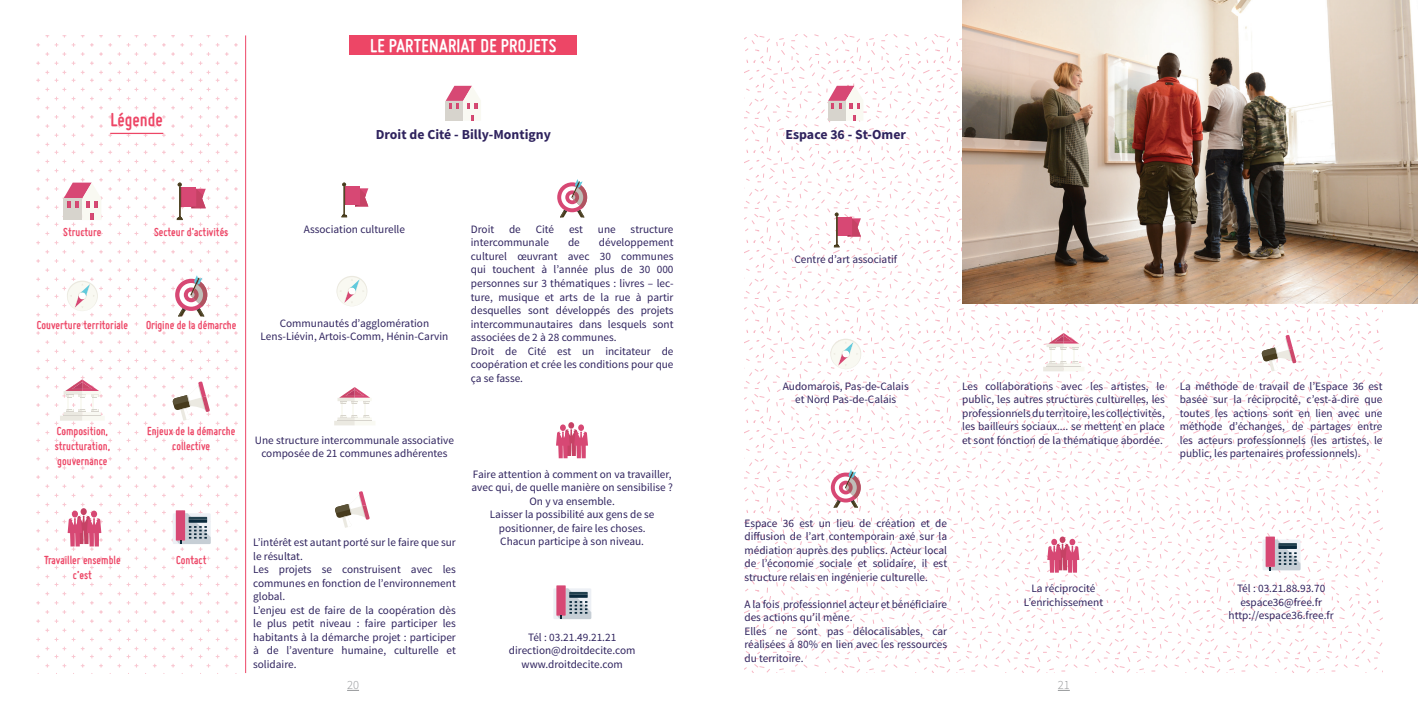
<style>
.page{position:relative;width:1418px;height:709px;background:#fff}
.page>*{position:absolute;margin:0;border:0;box-sizing:border-box;transform-origin:0 0}
.t1{font:700 20px "Miso";letter-spacing:.015em;color:#fff}
.t2{font:700 20px "Miso";color:#ed4666}
.t3{font:700 13.75px "Source Sans Pro";color:#2f235e}
.t4{font:700 12.5px/15px "Miso";color:#ed4666;text-align:center}
.t5{font:300 12.5px "Source Sans Pro";color:#939598}
.t6{font:11.25px/13.5px "Source Sans Pro";color:#2f235e;text-align:center}
</style>
<div class="page">
<div style="left:349px;top:35px;width:228px;height:20px;background:#ed4666"></div>
<svg style="left:445px;top:86px;width:36px;height:35px"></svg>
<div style="left:345px;top:187px;width:14px;height:18px;background:#d74874"></div>
<svg style="left:355px;top:188px;width:13px;height:18px"></svg>
<svg style="left:341px;top:183px;width:6px;height:34px"></svg>
<svg style="left:557px;top:182px;width:30px;height:30px"></svg>
<svg style="left:560px;top:179px;width:27px;height:38px"></svg>
<svg style="left:336px;top:276px;width:32px;height:30px"></svg>
<svg style="left:334px;top:387px;width:41px;height:38px"></svg>
<svg style="left:335px;top:491px;width:35px;height:37px"></svg>
<div style="left:553px;top:588px;width:38px;height:31px;background:#edf0f5"></div>
<div style="left:556px;top:585px;width:9px;height:30px;background:#d74874"></div>
<svg style="left:556px;top:588px;width:35px;height:31px"></svg>
<svg style="left:556px;top:422px;width:32px;height:36px"></svg>
<svg style="left:36px;top:610px;width:13px;height:57px"></svg>
<svg style="left:81px;top:610px;width:40px;height:57px"></svg>
<svg style="left:55px;top:610px;width:11px;height:57px"></svg>
<svg style="left:153px;top:610px;width:40px;height:57px"></svg>
<svg style="left:127px;top:610px;width:11px;height:57px"></svg>
<svg style="left:225px;top:610px;width:13px;height:57px"></svg>
<svg style="left:199px;top:610px;width:11px;height:57px"></svg>
<svg style="left:36px;top:538px;width:13px;height:57px"></svg>
<svg style="left:127px;top:538px;width:11px;height:57px"></svg>
<svg style="left:225px;top:538px;width:13px;height:57px"></svg>
<svg style="left:36px;top:466px;width:13px;height:57px"></svg>
<svg style="left:127px;top:466px;width:11px;height:57px"></svg>
<svg style="left:225px;top:466px;width:13px;height:57px"></svg>
<svg style="left:36px;top:394px;width:13px;height:57px"></svg>
<svg style="left:127px;top:394px;width:11px;height:57px"></svg>
<svg style="left:225px;top:394px;width:13px;height:57px"></svg>
<svg style="left:36px;top:322px;width:13px;height:57px"></svg>
<svg style="left:127px;top:322px;width:11px;height:57px"></svg>
<svg style="left:225px;top:322px;width:13px;height:57px"></svg>
<svg style="left:36px;top:250px;width:13px;height:57px"></svg>
<svg style="left:127px;top:250px;width:11px;height:57px"></svg>
<svg style="left:225px;top:250px;width:13px;height:57px"></svg>
<svg style="left:36px;top:178px;width:13px;height:57px"></svg>
<svg style="left:127px;top:178px;width:11px;height:57px"></svg>
<svg style="left:225px;top:178px;width:13px;height:57px"></svg>
<svg style="left:36px;top:106px;width:13px;height:57px"></svg>
<svg style="left:81px;top:106px;width:40px;height:57px"></svg>
<svg style="left:55px;top:106px;width:11px;height:57px"></svg>
<svg style="left:153px;top:106px;width:40px;height:57px"></svg>
<svg style="left:127px;top:106px;width:11px;height:57px"></svg>
<svg style="left:225px;top:106px;width:13px;height:57px"></svg>
<svg style="left:199px;top:106px;width:11px;height:57px"></svg>
<svg style="left:36px;top:35px;width:13px;height:56px"></svg>
<svg style="left:81px;top:35px;width:40px;height:56px"></svg>
<svg style="left:55px;top:35px;width:11px;height:56px"></svg>
<svg style="left:153px;top:35px;width:40px;height:56px"></svg>
<svg style="left:127px;top:35px;width:11px;height:56px"></svg>
<svg style="left:225px;top:35px;width:13px;height:56px"></svg>
<svg style="left:199px;top:35px;width:11px;height:56px"></svg>
<svg style="left:153px;top:322px;width:57px;height:129px"></svg>
<svg style="left:55px;top:322px;width:66px;height:129px"></svg>
<svg style="left:153px;top:250px;width:57px;height:66px"></svg>
<svg style="left:153px;top:178px;width:57px;height:57px"></svg>
<svg style="left:55px;top:178px;width:66px;height:57px"></svg>
<svg style="left:153px;top:466px;width:66px;height:129px"></svg>
<svg style="left:55px;top:250px;width:66px;height:66px"></svg>
<svg style="left:55px;top:466px;width:66px;height:129px"></svg>
<hr style="left:110px;top:133px;width:53px;height:1px;background:#ed4666">
<hr style="left:245px;top:35px;width:1px;height:638px;background:#ed4666">
<svg style="left:744px;top:35px;width:637px;height:638px"></svg>
<img style="left:962px;top:0;width:455px;height:303px">
<svg style="left:347px;top:690px;width:12px;height:1px"></svg>
<svg style="left:1057px;top:690px;width:12px;height:1px"></svg>
<h1 class="t2" style="left:111px;top:108px;width:54px">Légende</h1>
<h1 class="t1" style="left:370px;top:34px;width:188px">LE PARTENARIAT DE PROJETS</h1>
<p class="t3" style="left:376px;top:126px;width:176px">Droit de Cité - Billy-Montigny</p>
<p class="t3" style="left:785px;top:126px;width:122px">Espace 36 - St-Omer</p>
<p class="t4" style="left:63px;top:224px;width:40px">Structure</p>
<p class="t4" style="left:154px;top:224px;width:76px">Secteur d’activités</p>
<p class="t4" style="left:37px;top:317px;width:93px">Couverture territoriale</p>
<p class="t4" style="left:146px;top:317px;width:92px">Origine de la démarche</p>
<p class="t4" style="left:55px;top:423px;width:57px;text-align:left">Composition, structuration, gouvernance</p>
<p class="t4" style="left:147px;top:423px;width:90px">Enjeux de la démarche collective</p>
<p class="t4" style="left:44px;top:553px;width:78px">Travailler ensemble c’est</p>
<p class="t4" style="left:176px;top:553px;width:32px">Contact</p>
<p class="t6" style="left:304px;top:223px;width:103px">Association culturelle</p>
<p class="t6" style="left:261px;top:316px;width:189px">Communautés d’agglomération<br>Lens-Liévin, Artois-Comm, Hénin-Carvin</p>
<p class="t6" style="left:471px;top:223px;width:25px">Droit</p>
<p class="t6" style="left:509px;top:223px;width:13px">de</p>
<p class="t6" style="left:535px;top:223px;width:20px">Cité</p>
<p class="t6" style="left:569px;top:223px;width:16px">est</p>
<p class="t6" style="left:598px;top:223px;width:19px">une</p>
<p class="t6" style="left:630px;top:223px;width:44px">structure</p>
<p class="t6" style="left:471px;top:236px;width:80px">intercommunale</p>
<p class="t6" style="left:568px;top:236px;width:13px">de</p>
<p class="t6" style="left:471px;top:236px;width:204px;text-align:left;text-indent:128px">développement culturel œuvrant avec 30 communes qui touchent à l’année plus de 30 000 personnes sur 3 thématiques : livres – lec&shy;ture, musique et arts de la rue à partir desquelles sont développés des projets intercommunautaires dans lesquels sont associées de 2 à 28 communes.<br>Droit de Cité est un incitateur de coopération et crée les conditions pour que ça se fasse.</p>
<p class="t6" style="left:255px;top:433px;width:201px">Une structure intercommunale associative composée de 21 communes adhérentes</p>
<p class="t6" style="left:253px;top:536px;width:204px;text-align:left">L’intérêt est autant porté sur le faire que sur le résultat.<br>Les projets se construisent avec les communes en fonction de l’environnement global.<br>L’enjeu est de faire de la coopération dès le plus petit niveau : faire participer les habitants à la démarche projet : participer à de l’aventure humaine, culturelle et solidaire.</p>
<p class="t6" style="left:471px;top:467px;width:203px">Faire attention à comment on va travailler, avec qui, de quelle manière on sensibilise ?<br>On y va ensemble.<br>Laisser la possibilité aux gens de se positionner, de faire les choses.<br>Chacun participe à son niveau.</p>
<p class="t6" style="left:509px;top:630px;width:128px">Tél : 03.21.49.21.21 direction@droitdecite.com www.droitdecite.com</p>
<p class="t6" style="left:794px;top:253px;width:104px">Centre d’art associatif</p>
<p class="t6" style="left:782px;top:379px;width:127px">Audomarois, Pas-de-Calais et Nord Pas-de-Calais</p>
<p class="t6" style="left:962px;top:379px;width:204px;text-align:justify">Les collaborations avec les artistes, le public, les autres structures culturelles, les professionnels du territoire, les collectivités, les bailleurs sociaux.... se mettent en place et sont fonction de la thématique abordée.</p>
<p class="t6" style="left:1179px;top:379px;width:204px;text-align:justify">La méthode de travail de l’Espace 36 est basée sur la réciprocité, c’est-à-dire que toutes les actions sont en lien avec une méthode d’échanges, de partages entre les acteurs professionnels (les artistes, le public, les partenaires professionnels).</p>
<p class="t6" style="left:744px;top:516px;width:204px;text-align:justify">Espace 36 est un lieu de création et de diffusion de l’art contemporain axé sur la médiation auprès des publics. Acteur local de l’économie sociale et solidaire, il est structure relais en ingénierie culturelle.</p>
<p class="t6" style="left:744px;top:597px;width:204px;text-align:left">A la fois professionnel acteur et bénéficiaire des actions qu’il mène.<br>Elles ne sont pas délocalisables, car réalisées à 80% en lien avec les ressources du territoire.</p>
<p class="t6" style="left:1023px;top:582px;width:81px">La réciprocité<br>L’enrichissement</p>
<p class="t6" style="left:1228px;top:582px;width:107px">Tél : 03.21.88.93.70 espace36@free.fr http://espace36.free.fr</p>
<p class="t5" style="left:347px;top:677px;width:13px">20</p>
<p class="t5" style="left:1057px;top:677px;width:13px">21</p>
</div>
